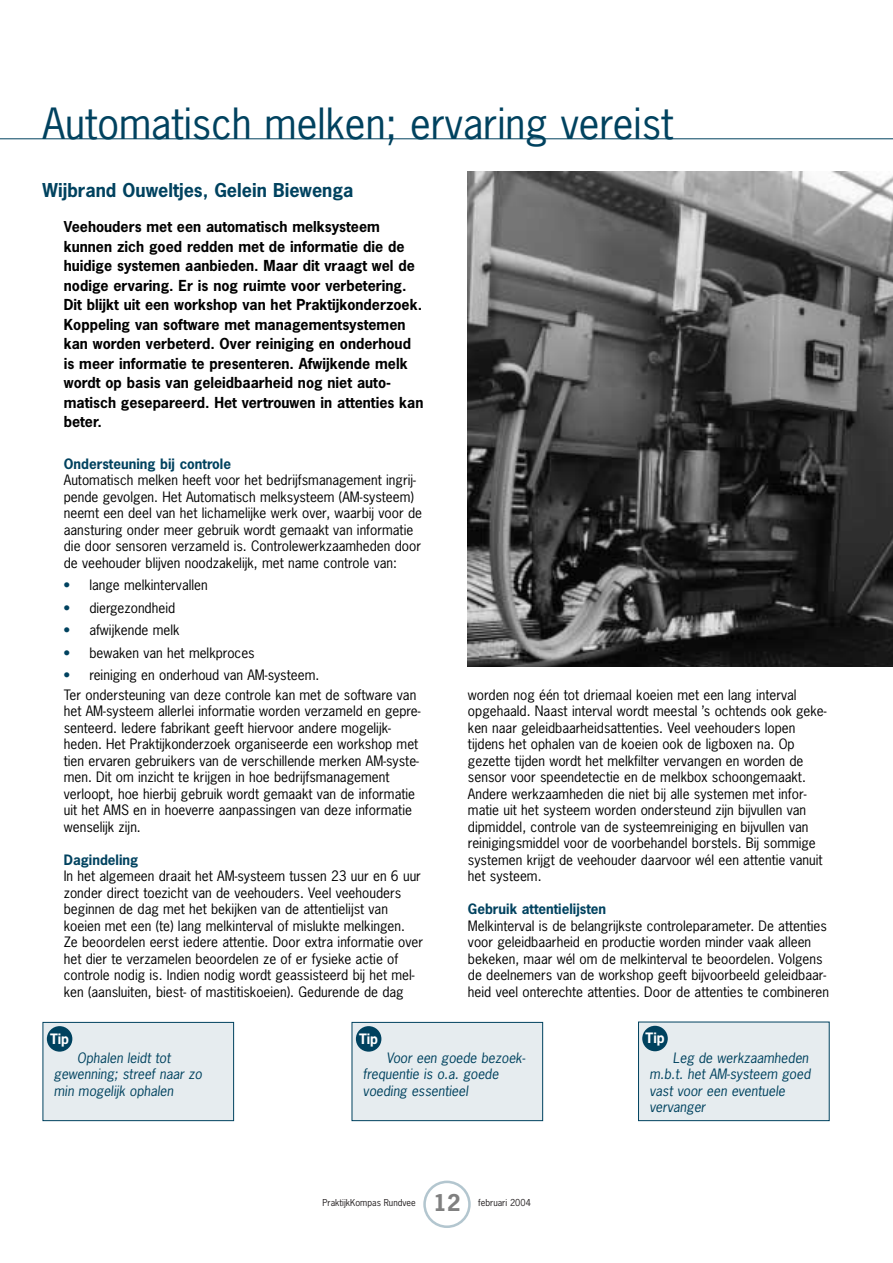
<style>
.page{position:relative;width:893px;height:1263px;background:#fff}
.page>*{position:absolute;margin:0;border:0;box-sizing:border-box;transform-origin:0 0}
.t1{font:40.5px "News Gothic";color:#00425f}
.t2{font:700 21.75px "News Gothic";color:#808080}
.t3{font:700 18px "News Gothic";color:#00425f}
.t4{font:700 14.25px/19.5px "News Gothic";color:#000}
.t5{font:13.5px/16.5px "News Gothic";color:#000}
.t6{font:13.5px/16.5px "News Gothic";color:#00425f}
.t7{font:700 13.5px "News Gothic";color:#00425f}
.t8{font:700 13.5px "News Gothic";color:#fff}
.t9{font:9px "News Gothic";color:#231f20}
.s1{font-weight:700;color:#00425f}
</style>
<div class="page">
<svg style="left:423px;top:1181px;width:47px;height:47px"></svg>
<img style="left:468px;top:172px;width:424px;height:495px">
<hr style="left:0;top:138px;width:892px;height:1px;background:#00425f">
<div style="left:43px;top:1022px;width:190px;height:99px;background:#e6ecef"></div>
<div style="left:43px;top:1022px;width:191px;height:99px;border:1px solid #00425f"></div>
<div style="left:47px;top:1026px;width:25px;height:26px;background:#00425f;border-radius:50%"></div>
<div style="left:352px;top:1022px;width:190px;height:99px;background:#e6ecef"></div>
<div style="left:351px;top:1022px;width:192px;height:99px;border:1px solid #00425f"></div>
<div style="left:356px;top:1026px;width:25px;height:26px;background:#00425f;border-radius:50%"></div>
<div style="left:638px;top:1022px;width:191px;height:99px;background:#e6ecef"></div>
<div style="left:638px;top:1022px;width:191px;height:99px;border:1px solid #00425f"></div>
<div style="left:642px;top:1026px;width:25px;height:25px;background:#00425f;border-radius:50%"></div>
<h1 class="t1" style="left:43px;top:108px;width:632px">Automatisch melken; ervaring vereist</h1>
<h3 class="t3" style="left:43px;top:183px;width:312px">Wijbrand Ouweltjes, Gelein Biewenga</h3>
<p class="t4" style="left:64px;top:218px;width:361px">Veehouders met een automatisch melksysteem kunnen zich goed redden met de informatie die de huidige systemen aanbieden. Maar dit vraagt wel de nodige ervaring. Er is nog ruimte voor verbetering.<br>Dit blijkt uit een workshop van het Praktijkonderzoek.<br>Koppeling van software met managementsystemen kan worden verbeterd. Over reiniging en onderhoud is meer informatie te presenteren. Afwijkende melk wordt op basis van geleidbaarheid nog niet auto&shy;matisch gesepareerd. Het vertrouwen in attenties kan beter.</p>
<p class="t7" style="left:64px;top:458px;width:169px">Ondersteuning bij controle</p>
<p class="t5" style="left:64px;top:473px;width:360px">Automatisch melken heeft voor het bedrijfsmanagement ingrij&shy;pende gevolgen. Het Automatisch melksysteem (AM-systeem) neemt een deel van het lichamelijke werk over, waarbij voor de aansturing onder meer gebruik wordt gemaakt van informatie die door sensoren verzameld is. Controlewerkzaamheden door de veehouder blijven noodzakelijk, met name controle van:</p>
<p class="t5" style="left:64px;top:578px;width:145px"><span class="s1">•</span> lange melkintervallen</p>
<p class="t5" style="left:64px;top:601px;width:113px"><span class="s1">•</span> diergezondheid</p>
<p class="t5" style="left:64px;top:623px;width:117px"><span class="s1">•</span> afwijkende melk</p>
<p class="t5" style="left:64px;top:646px;width:192px"><span class="s1">•</span> bewaken van het melkproces</p>
<p class="t5" style="left:64px;top:667px;width:354px;line-height:19.5px"><span class="s1">•</span> reiniging en onderhoud van AM-systeem.<br>Ter ondersteuning van deze controle kan met de software van</p>
<p class="t5" style="left:64px;top:704px;width:358px">het AM-systeem allerlei informatie worden verzameld en gepre&shy;senteerd. Iedere fabrikant geeft hiervoor andere mogelijk&shy;heden. Het Praktijkonderzoek organiseerde een workshop met tien ervaren gebruikers van de verschillende merken AM-syste&shy;men. Dit om inzicht te krijgen in hoe bedrijfsmanagement verloopt, hoe hierbij gebruik wordt gemaakt van de informatie uit het AMS en in hoeverre aanpassingen van deze informatie wenselijk zijn.</p>
<p class="t7" style="left:64px;top:854px;width:76px">Dagindeling</p>
<p class="t5" style="left:64px;top:869px;width:361px">In het algemeen draait het AM-systeem tussen 23 uur en 6 uur zonder direct toezicht van de veehouders. Veel veehouders beginnen de dag met het bekijken van de attentielijst van koeien met een (te) lang melkinterval of mislukte melkingen.<br>Ze beoordelen eerst iedere attentie. Door extra informatie over het dier te verzamelen beoordelen ze of er fysieke actie of controle nodig is. Indien nodig wordt geassisteerd bij het mel&shy;ken (aansluiten, biest- of mastitiskoeien). Gedurende de dag</p>
<p class="t8" style="left:50px;top:1033px;width:21px">Tip</p>
<p class="t8" style="left:359px;top:1033px;width:21px">Tip</p>
<p class="t5" style="left:468px;top:688px;width:360px">worden nog één tot driemaal koeien met een lang interval opgehaald. Naast interval wordt meestal ’s ochtends ook geke&shy;ken naar geleidbaarheidsattenties. Veel veehouders lopen tijdens het ophalen van de koeien ook de ligboxen na. Op gezette tijden wordt het melkfilter vervangen en worden de sensor voor speendetectie en de melkbox schoongemaakt.<br>Andere werkzaamheden die niet bij alle systemen met infor&shy;matie uit het systeem worden ondersteund zijn bijvullen van dipmiddel, controle van de systeemreiniging en bijvullen van reinigingsmiddel voor de voorbehandel borstels. Bij sommige systemen krijgt de veehouder daarvoor wél een attentie vanuit het systeem.</p>
<p class="t7" style="left:468px;top:904px;width:140px">Gebruik attentielijsten</p>
<p class="t5" style="left:468px;top:919px;width:362px">Melkinterval is de belangrijkste controleparameter. De attenties voor geleidbaarheid en productie worden minder vaak alleen bekeken, maar wél om de melkinterval te beoordelen. Volgens de deelnemers van de workshop geeft bijvoorbeeld geleidbaar&shy;heid veel onterechte attenties. Door de attenties te combineren</p>
<p class="t8" style="left:645px;top:1033px;width:21px">Tip</p>
<p class="t6" style="left:54px;top:1051px;width:151px;text-indent:23px">Ophalen leidt tot gewenning; streef naar zo min mogelijk ophalen</p>
<p class="t6" style="left:363px;top:1051px;width:165px;text-indent:23px">Voor een goede bezoek&shy;frequentie is o.a. goede voeding essentieel</p>
<h2 class="t2" style="left:433px;top:1194px;width:29px">12</h2>
<p class="t9" style="left:322px;top:1199px;width:95px">PraktijkKompas Rundvee</p>
<p class="t9" style="left:478px;top:1199px;width:54px">februari 2004</p>
<p class="t6" style="left:649px;top:1051px;width:164px;text-indent:23px">Leg de werkzaamheden m.b.t. het AM-systeem goed vast voor een eventuele vervanger</p>
</div>
